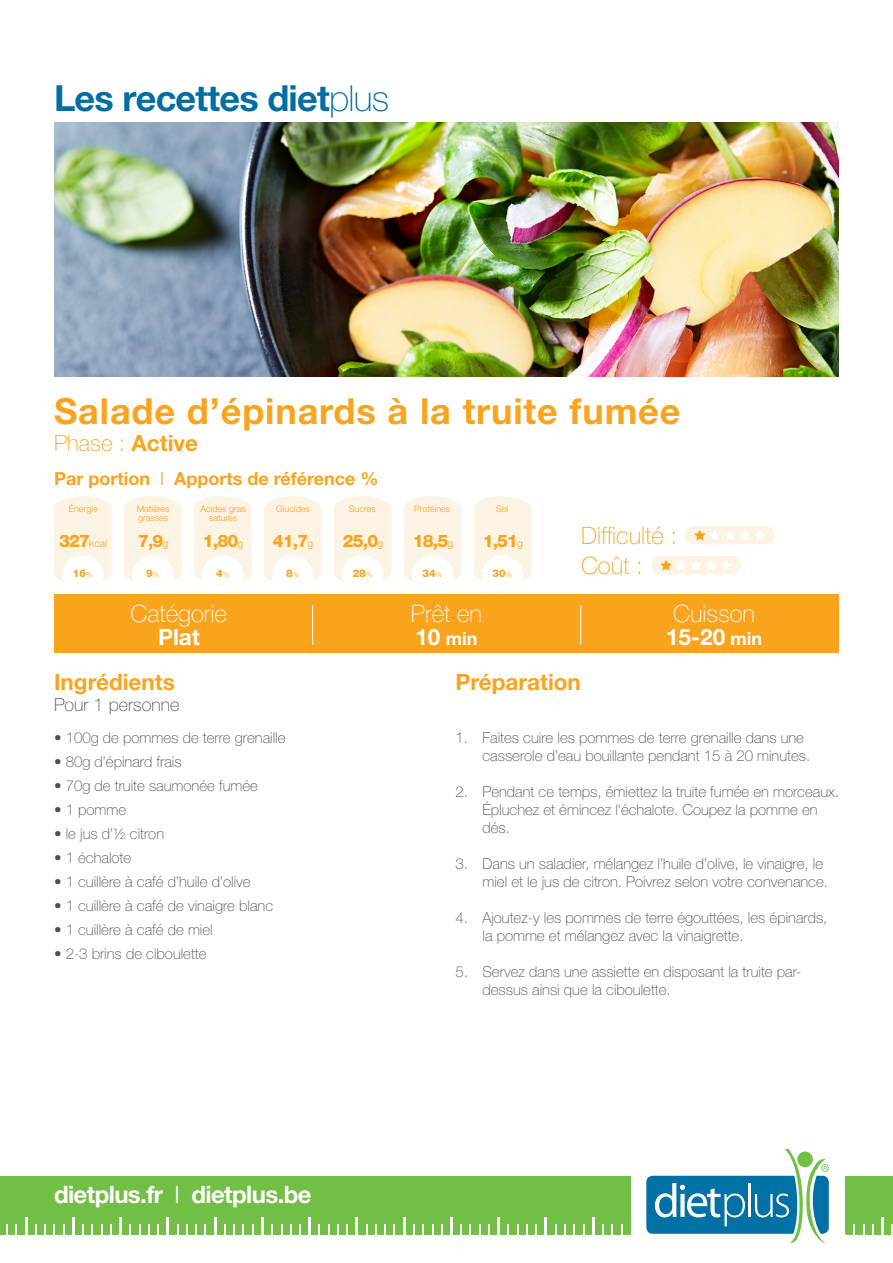
<style>
.page{position:relative;width:893px;height:1263px;background:#fff}
.page>*{position:absolute;margin:0;border:0;box-sizing:border-box;transform-origin:0 0}
.t1{font:700 36px "Helvetica Neue LT Std";letter-spacing:.025em;color:#faa31c}
.t2{font:700 36px "Helvetica Neue LT Pro";letter-spacing:-.02em;color:#006da3}
.t3{font:700 24px "Helvetica Neue LT Pro";letter-spacing:-.025em;color:#fff}
.t4{font:100 24px "Helvetica Neue LT Std";color:#fff}
.t5{font:100 24px "Helvetica Neue LT Std";color:#faa31c}
.t6{font:700 22.5px "Helvetica Neue LT Std";color:#faa31c}
.t7{font:700 22.5px "Helvetica Neue LT Std";color:#fff}
.t8{font:100 22.5px "Helvetica Neue LT Std";color:#faa31c}
.t9{font:700 18px "Helvetica Neue LT Std";color:#faa31c}
.t10{font:100 18px "Helvetica Neue LT Std";color:#4b4c4d}
.t11{font:700 18px "Helvetica Neue LT Std";color:#fff}
.t12{font:800 17.25px "Helvetica Neue LT Std";letter-spacing:-.05em;color:#faa31c}
.t13{font:100 15px/18px "Helvetica Neue LT Std";color:#4b4c4d}
.t14{font:800 10.5px "Helvetica Neue LT Std";color:#faa31c}
.t15{font:300 10.35px "Helvetica Neue LT Std";color:#faa31c}
.t16{font:300 9px/9px "Helvetica Neue LT Std";color:#faa31c}
.s1{font-weight:100}
.s2{font-weight:700}
.s3{font-weight:300}
.s4{font-weight:800;font-size:17.25px}
.s5{font-weight:300;font-size:7.5px}
.s6{font-weight:300;font-size:10.35px}
.s7{font-size:22.5px}
.s8{font-size:18px}
</style>
<div class="page">
<svg style="left:646px;top:1149px;width:183px;height:94px"></svg>
<div style="left:0;top:1176px;width:631px;height:58px;background:#71bf44"></div>
<div style="left:845px;top:1176px;width:48px;height:58px;background:#71bf44"></div>
<svg style="left:120px;top:1217px;width:2px;height:17px"></svg>
<svg style="left:167px;top:1217px;width:2px;height:17px"></svg>
<svg style="left:148px;top:1225px;width:2px;height:9px"></svg>
<svg style="left:214px;top:1217px;width:2px;height:17px"></svg>
<svg style="left:261px;top:1217px;width:2px;height:17px"></svg>
<svg style="left:309px;top:1217px;width:2px;height:17px"></svg>
<svg style="left:299px;top:1225px;width:2px;height:9px"></svg>
<svg style="left:356px;top:1217px;width:2px;height:17px"></svg>
<svg style="left:403px;top:1217px;width:2px;height:17px"></svg>
<hr style="left:450px;top:1217px;width:3px;height:17px;background:#fff">
<svg style="left:413px;top:1225px;width:2px;height:9px"></svg>
<svg style="left:498px;top:1217px;width:2px;height:17px"></svg>
<svg style="left:545px;top:1217px;width:2px;height:17px"></svg>
<svg style="left:526px;top:1225px;width:2px;height:9px"></svg>
<svg style="left:592px;top:1217px;width:2px;height:17px"></svg>
<svg style="left:564px;top:1225px;width:2px;height:9px"></svg>
<svg style="left:25px;top:1217px;width:2px;height:17px"></svg>
<svg style="left:44px;top:1225px;width:2px;height:9px"></svg>
<svg style="left:6px;top:1225px;width:2px;height:9px"></svg>
<svg style="left:72px;top:1217px;width:2px;height:17px"></svg>
<svg style="left:881px;top:1217px;width:2px;height:17px"></svg>
<img style="left:54px;top:123px;width:785px;height:253px">
<div style="left:54px;top:594px;width:785px;height:59px;background:#faa31c"></div>
<hr style="left:312px;top:605px;width:1px;height:39px;background:#fff">
<hr style="left:580px;top:605px;width:1px;height:39px;background:#fff">
<div style="left:685px;top:526px;width:90px;height:18px;background:#fbf3e4;border-radius:9px"></div>
<svg style="left:694px;top:530px;width:71px;height:11px"></svg>
<div style="left:651px;top:556px;width:90px;height:18px;background:#fbf3e4;border-radius:9px"></div>
<svg style="left:660px;top:560px;width:71px;height:11px"></svg>
<svg style="left:54px;top:496px;width:58px;height:85px"></svg>
<svg style="left:124px;top:496px;width:58px;height:85px"></svg>
<svg style="left:194px;top:496px;width:58px;height:85px"></svg>
<svg style="left:264px;top:496px;width:58px;height:85px"></svg>
<svg style="left:334px;top:496px;width:57px;height:85px"></svg>
<svg style="left:404px;top:496px;width:57px;height:85px"></svg>
<svg style="left:474px;top:496px;width:57px;height:85px"></svg>
<p class="t2" style="left:54px;top:76px;width:336px">Les recettes diet<span class="s1">plus</span></p>
<p class="t1" style="left:54px;top:389px;width:628px">Salade d’épinards à la truite fumée</p>
<p class="t8" style="left:54px;top:430px;width:146px">Phase : <span class="s2">Active</span></p>
<p class="t9" style="left:54px;top:467px;width:326px">Par portion <span class="s3">I</span> Apports de référence %</p>
<p class="t16" style="left:69px;top:504px;width:31px">Énergie</p>
<p class="t16" style="left:137px;top:504px;width:34px">Matières grasses</p>
<p class="t16" style="left:276px;top:504px;width:35px">Glucides</p>
<p class="t16" style="left:349px;top:504px;width:28px">Sucres</p>
<p class="t16" style="left:414px;top:504px;width:38px">Protéines</p>
<p class="t16" style="left:496px;top:504px;width:14px">Sel</p>
<p class="t16" style="left:200px;top:504px;width:47px;text-align:center">Acides gras saturés</p>
<p class="t15" style="left:59px;top:536px;width:49px"><span class="s4">327</span>kcal</p>
<p class="t14" style="left:73px;top:566px;width:21px">16<span class="s5">%</span></p>
<p class="t12" style="left:138px;top:530px;width:32px">7,9<span class="s6">g</span></p>
<p class="t14" style="left:146px;top:566px;width:15px">9<span class="s5">%</span></p>
<p class="t12" style="left:203px;top:530px;width:42px">1,80<span class="s6">g</span></p>
<p class="t14" style="left:216px;top:566px;width:15px">4<span class="s5">%</span></p>
<p class="t12" style="left:273px;top:530px;width:42px">41,7<span class="s6">g</span></p>
<p class="t14" style="left:286px;top:566px;width:15px">8<span class="s5">%</span></p>
<p class="t12" style="left:343px;top:530px;width:42px">25,0<span class="s6">g</span></p>
<p class="t14" style="left:353px;top:566px;width:21px">28<span class="s5">%</span></p>
<p class="t12" style="left:413px;top:530px;width:42px">18,5<span class="s6">g</span></p>
<p class="t14" style="left:423px;top:566px;width:21px">34<span class="s5">%</span></p>
<p class="t12" style="left:483px;top:530px;width:42px">1,51<span class="s6">g</span></p>
<p class="t14" style="left:493px;top:566px;width:21px">30<span class="s5">%</span></p>
<p class="t5" style="left:581px;top:522px;width:98px">Difficulté :</p>
<p class="t5" style="left:581px;top:552px;width:63px">Coût :</p>
<p class="t4" style="left:131px;top:600px;width:98px">Catégorie</p>
<p class="t7" style="left:158px;top:623px;width:43px">Plat</p>
<p class="t4" style="left:411px;top:600px;width:73px">Prêt en</p>
<p class="t11" style="left:415px;top:627px;width:64px"><span class="s7">10</span> min</p>
<p class="t4" style="left:673px;top:600px;width:83px">Cuisson</p>
<p class="t7" style="left:666px;top:623px;width:98px">15-20 <span class="s8">min</span></p>
<p class="t6" style="left:54px;top:668px;width:122px">Ingrédients</p>
<p class="t10" style="left:54px;top:695px;width:127px">Pour 1 personne</p>
<p class="t13" style="left:54px;top:728px;width:233px">• 100g de pommes de terre grenaille</p>
<p class="t13" style="left:54px;top:752px;width:129px">• 80g d’épinard frais</p>
<p class="t13" style="left:54px;top:776px;width:205px">• 70g de truite saumonée fumée</p>
<p class="t13" style="left:54px;top:800px;width:74px">• 1 pomme</p>
<p class="t13" style="left:54px;top:824px;width:112px">• le jus d’½ citron</p>
<p class="t13" style="left:54px;top:848px;width:79px">• 1 échalote</p>
<p class="t13" style="left:54px;top:872px;width:198px">• 1 cuillère à café d’huile d’olive</p>
<p class="t13" style="left:54px;top:896px;width:221px">• 1 cuillère à café de vinaigre blanc</p>
<p class="t13" style="left:54px;top:920px;width:160px">• 1 cuillère à café de miel</p>
<p class="t13" style="left:54px;top:944px;width:154px">• 2-3 brins de ciboulette</p>
<p class="t6" style="left:455px;top:668px;width:127px">Préparation</p>
<p class="t13" style="left:482px;top:728px;width:329px;text-indent:-27px">1. Faites cuire les pommes de terre grenaille dans une casserole d’eau bouillante pendant 15 à 20 minutes.</p>
<p class="t13" style="left:482px;top:782px;width:358px;text-indent:-27px">2. Pendant ce temps, émiettez la truite fumée en morceaux.<br>Épluchez et émincez l'échalote. Coupez la pomme en dés.</p>
<p class="t13" style="left:482px;top:854px;width:347px;text-indent:-27px">3. Dans un saladier, mélangez l’huile d’olive, le vinaigre, le miel et le jus de citron. Poivrez selon votre convenance.</p>
<p class="t13" style="left:482px;top:908px;width:346px;text-indent:-27px">4. Ajoutez-y les pommes de terre égouttées, les épinards, la pomme et mélangez avec la vinaigrette.</p>
<p class="t13" style="left:482px;top:962px;width:320px;text-indent:-27px">5. Servez dans une assiette en disposant la truite par&shy;dessus ainsi que la ciboulette.</p>
<p class="t3" style="left:54px;top:1180px;width:259px">dietplus.fr <span class="s3">I</span> dietplus.be</p>
</div>
